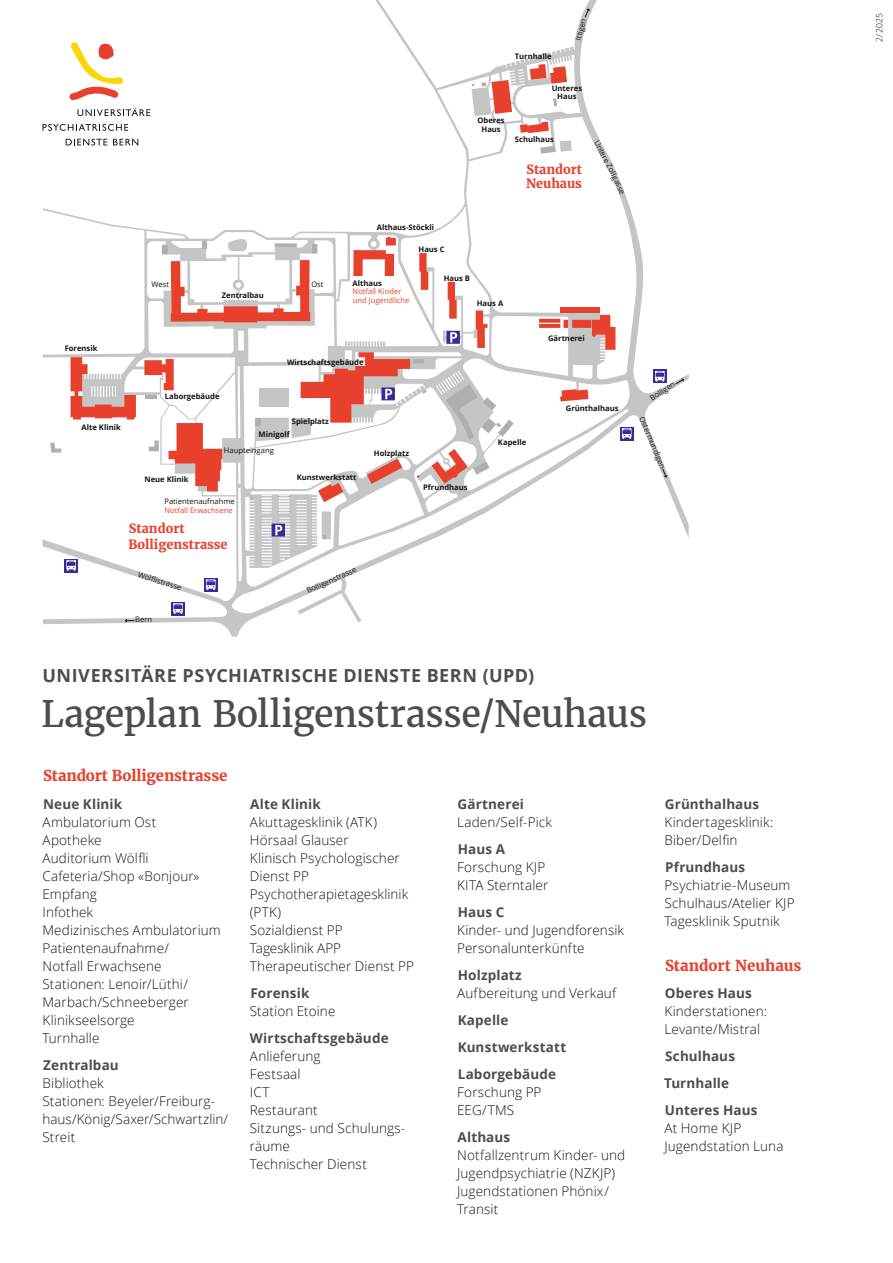
<style>
.page{position:relative;width:893px;height:1263px;background:#fff}
.page>*{position:absolute;margin:0;border:0;box-sizing:border-box;transform-origin:0 0}
.t1{font:36px "Merriweather";letter-spacing:-.015em;color:#4d4d4c}
.t2{font:700 18px "Open Sans";letter-spacing:.03em;color:#4d4d4c}
.t3{font:700 15px "Merriweather";letter-spacing:-.005em;color:#e7412d}
.t4{font:300 13.5px/18px "Open Sans";letter-spacing:.01em;color:#131413}
.t5{font:700 13.5px/27px "Open Sans";letter-spacing:.01em;color:#4d4d4c}
.t6{font:700 12.6px/16px "Merriweather";color:#e7412d}
.t7{font:300 8.7px "Open Sans";color:#131413}
.t8{font:700 7.65px/8.7px "Open Sans";color:#131413;text-align:center}
.t9{font:7.65px "Open Sans";color:#131413}
.t10{font:7.65px/8.7px "Open Sans";color:#e7412d}
</style>
<div class="page">
<svg style="left:43px;top:0;width:646px;height:637px"></svg>
<svg style="left:228px;top:239px;width:19px;height:12px"></svg>
<div style="left:259px;top:389px;width:30px;height:18px;background:#c4c5c5"></div>
<svg style="left:298px;top:577px;width:63px;height:45px"></svg>
<svg style="left:256px;top:418px;width:5px;height:7px"></svg>
<svg style="left:275px;top:243px;width:22px;height:4px"></svg>
<div style="left:162px;top:245px;width:6px;height:9px;background:#afafb0"></div>
<div style="left:312px;top:244px;width:5px;height:10px;background:#afafb0"></div>
<svg style="left:540px;top:140px;width:32px;height:14px"></svg>
<svg style="left:149px;top:440px;width:10px;height:11px"></svg>
<svg style="left:50px;top:443px;width:11px;height:10px"></svg>
<svg style="left:202px;top:241px;width:4px;height:7px"></svg>
<svg style="left:436px;top:370px;width:78px;height:70px"></svg>
<svg style="left:297px;top:500px;width:9px;height:45px"></svg>
<svg style="left:344px;top:341px;width:42px;height:5px"></svg>
<svg style="left:249px;top:497px;width:5px;height:69px"></svg>
<svg style="left:431px;top:449px;width:59px;height:35px"></svg>
<svg style="left:144px;top:359px;width:30px;height:39px"></svg>
<svg style="left:367px;top:459px;width:35px;height:25px"></svg>
<svg style="left:171px;top:260px;width:139px;height:63px"></svg>
<svg style="left:169px;top:423px;width:53px;height:69px"></svg>
<svg style="left:71px;top:357px;width:65px;height:62px"></svg>
<svg style="left:353px;top:237px;width:43px;height:39px"></svg>
<svg style="left:419px;top:253px;width:9px;height:37px"></svg>
<svg style="left:448px;top:282px;width:9px;height:37px"></svg>
<svg style="left:476px;top:310px;width:11px;height:38px"></svg>
<div style="left:560px;top:307px;width:40px;height:6px;background:#e7412d"></div>
<svg style="left:592px;top:315px;width:23px;height:45px"></svg>
<svg style="left:560px;top:389px;width:28px;height:12px"></svg>
<svg style="left:472px;top:46px;width:103px;height:70px"></svg>
<svg style="left:520px;top:122px;width:29px;height:11px"></svg>
<svg style="left:312px;top:483px;width:32px;height:62px"></svg>
<div style="left:572px;top:320px;width:19px;height:8px;background:#e7412d"></div>
<div style="left:563px;top:320px;width:5px;height:8px;background:#e7412d"></div>
<svg style="left:539px;top:319px;width:21px;height:4px"></svg>
<svg style="left:539px;top:324px;width:21px;height:4px"></svg>
<svg style="left:262px;top:495px;width:28px;height:71px"></svg>
<svg style="left:291px;top:352px;width:136px;height:86px"></svg>
<div style="left:204px;top:578px;width:13px;height:14px;background:#3a2a97"></div>
<svg style="left:206px;top:579px;width:10px;height:11px"></svg>
<div style="left:172px;top:602px;width:13px;height:13px;background:#3a2a97"></div>
<svg style="left:173px;top:603px;width:10px;height:11px"></svg>
<div style="left:65px;top:559px;width:13px;height:13px;background:#3a2a97"></div>
<svg style="left:66px;top:560px;width:10px;height:11px"></svg>
<svg style="left:620px;top:427px;width:13px;height:13px"></svg>
<svg style="left:622px;top:428px;width:9px;height:11px"></svg>
<svg style="left:653px;top:370px;width:13px;height:13px"></svg>
<svg style="left:655px;top:371px;width:9px;height:11px"></svg>
<svg style="left:446px;top:331px;width:15px;height:13px"></svg>
<svg style="left:675px;top:378px;width:9px;height:6px"></svg>
<svg style="left:585px;top:9px;width:5px;height:8px"></svg>
<svg style="left:125px;top:619px;width:9px;height:4px"></svg>
<svg style="left:662px;top:469px;width:5px;height:9px"></svg>
<p class="t8" style="left:515px;top:51px;width:38px">Turnhalle</p>
<p class="t9" style="left:573px;top:39px;width:24px;rotate:-75deg">Ittigen</p>
<p class="t8" style="left:478px;top:116px;width:29px">Oberes<br>Haus</p>
<p class="t8" style="left:552px;top:83px;width:32px">Unteres<br>Haus</p>
<p class="t8" style="left:515px;top:134px;width:40px">Schulhaus</p>
<p class="t6" style="left:526px;top:162px;width:58px;line-height:14.7px">Standort<br>Neuhaus</p>
<p class="t9" style="left:601px;top:138px;width:61px;rotate:63deg">Untere Zollgasse</p>
<p class="t9" style="left:152px;top:279px;width:19px">West</p>
<p class="t9" style="left:311px;top:279px;width:14px">Ost</p>
<p class="t8" style="left:222px;top:290px;width:44px">Zentralbau</p>
<p class="t8" style="left:377px;top:222px;width:59px">Althaus-Stöckli</p>
<p class="t8" style="left:353px;top:278px;width:31px">Althaus</p>
<p class="t10" style="left:353px;top:287px;width:58px">Notfall Kinder und Jugendliche</p>
<p class="t8" style="left:418px;top:245px;width:28px">Haus C</p>
<p class="t8" style="left:444px;top:274px;width:28px">Haus B</p>
<p class="t8" style="left:477px;top:298px;width:28px">Haus A</p>
<p class="t8" style="left:65px;top:343px;width:34px">Forensik</p>
<p class="t8" style="left:287px;top:358px;width:78px">Wirtschaftsgebäude</p>
<p class="t8" style="left:82px;top:423px;width:41px">Alte Klinik</p>
<p class="t8" style="left:165px;top:392px;width:56px">Laborgebäude</p>
<p class="t8" style="left:292px;top:417px;width:39px">Spielplatz</p>
<p class="t8" style="left:145px;top:475px;width:46px">Neue Klinik</p>
<p class="t8" style="left:258px;top:430px;width:33px">Minigolf</p>
<p class="t9" style="left:224px;top:445px;width:51px">Haupteingang</p>
<p class="t8" style="left:297px;top:473px;width:61px">Kunstwerkstatt</p>
<p class="t9" style="left:164px;top:496px;width:72px">Patientenaufnahme</p>
<p class="t10" style="left:164px;top:506px;width:70px">Notfall Erwachsene</p>
<p class="t6" style="left:129px;top:521px;width:101px">Standort<br>Bolligenstrasse</p>
<p class="t9" style="left:140px;top:569px;width:47px;rotate:18deg">Wölfl istrasse</p>
<p class="t9" style="left:135px;top:614px;width:18px;rotate:-1deg">Bern</p>
<p class="t9" style="left:305px;top:586px;width:55px;rotate:-24deg">Bolligenstrasse</p>
<p class="t8" style="left:374px;top:449px;width:37px">Holzplatz</p>
<p class="t8" style="left:423px;top:483px;width:46px">Pfrundhaus</p>
<p class="t8" style="left:498px;top:437px;width:30px">Kapelle</p>
<p class="t8" style="left:548px;top:333px;width:38px">Gärtnerei</p>
<p class="t8" style="left:566px;top:404px;width:54px">Grünthalhaus</p>
<p class="t9" style="left:648px;top:394px;width:30px;rotate:-33deg">Bolligen</p>
<p class="t9" style="left:646px;top:414px;width:57px;rotate:67deg">Ostermundigen</p>
<h2 class="t2" style="left:43px;top:662px;width:493px">UNIVERSITÄRE PSYCHIATRISCHE DIENSTE BERN (UPD)</h2>
<h1 class="t1" style="left:41px;top:691px;width:607px">Lageplan Bolligenstrasse/Neuhaus</h1>
<p class="t3" style="left:43px;top:766px;width:186px">Standort Bolligenstrasse</p>
<p class="t5" style="left:43px;top:790px;width:81px">Neue Klinik</p>
<p class="t4" style="left:43px;top:812px;width:180px">Ambulatorium Ost<br>Apotheke<br>Auditorium Wölfli<br>Cafeteria/Shop «Bonjour»<br>Empfang<br>Infothek<br>Medizinisches Ambulatorium<br>Patientenaufnahme/<br>Notfall Erwachsene<br>Stationen: Lenoir/Lüthi/<br>Marbach/Schneeberger<br>Klinikseelsorge<br>Turnhalle</p>
<p class="t5" style="left:43px;top:1051px;width:77px">Zentralbau</p>
<p class="t4" style="left:43px;top:1073px;width:187px">Bibliothek<br>Stationen: Beyeler/Freiburg&shy;haus/König/Saxer/Schwartzlin/<br>Streit</p>
<p class="t5" style="left:250px;top:790px;width:72px">Alte Klinik</p>
<p class="t4" style="left:250px;top:812px;width:166px">Akuttagesklinik (ATK)<br>Hörsaal Glauser<br>Klinisch Psychologischer<br>Dienst PP<br>Psychotherapietagesklinik (PTK)<br>Sozialdienst PP<br>Tagesklinik APP<br>Therapeutischer Dienst PP</p>
<p class="t5" style="left:250px;top:979px;width:60px">Forensik</p>
<p class="t4" style="left:250px;top:1001px;width:87px">Station Etoine</p>
<p class="t5" style="left:250px;top:1024px;width:140px">Wirtschaftsgebäude</p>
<p class="t4" style="left:250px;top:1046px;width:156px">Anlieferung<br>Festsaal<br>ICT<br>Restaurant<br>Sitzungs- und Schulungs&shy;räume<br>Technischer Dienst</p>
<p class="t5" style="left:457px;top:790px;width:68px">Gärtnerei</p>
<p class="t4" style="left:457px;top:812px;width:96px">Laden/Self-Pick</p>
<p class="t5" style="left:458px;top:835px;width:49px">Haus A</p>
<p class="t4" style="left:457px;top:857px;width:93px">Forschung KJP<br>KITA Sterntaler</p>
<p class="t5" style="left:458px;top:898px;width:48px">Haus C</p>
<p class="t4" style="left:457px;top:920px;width:168px">Kinder- und Jugendforensik<br>Personalunterkünfte</p>
<p class="t5" style="left:458px;top:961px;width:66px">Holzplatz</p>
<p class="t4" style="left:457px;top:983px;width:161px">Aufbereitung und Verkauf</p>
<p class="t5" style="left:458px;top:1006px;width:110px">Kapelle<br>Kunstwerkstatt<br>Laborgebäude</p>
<p class="t4" style="left:457px;top:1082px;width:86px">Forschung PP<br>EEG/TMS</p>
<p class="t5" style="left:457px;top:1123px;width:54px">Althaus</p>
<p class="t4" style="left:457px;top:1145px;width:170px">Notfallzentrum Kinder- und<br>Jugendpsychiatrie (NZKJP)<br>Jugendstationen Phönix/<br>Transit</p>
<p class="t5" style="left:665px;top:790px;width:96px">Grünthalhaus</p>
<p class="t4" style="left:664px;top:812px;width:110px">Kindertagesklinik:<br>Biber/Delfin</p>
<p class="t5" style="left:665px;top:853px;width:82px">Pfrundhaus</p>
<p class="t4" style="left:664px;top:875px;width:132px">Psychiatrie-Museum<br>Schulhaus/Atelier KJP<br>Tagesklinik Sputnik</p>
<p class="t3" style="left:665px;top:956px;width:138px">Standort Neuhaus</p>
<p class="t5" style="left:665px;top:979px;width:89px">Oberes Haus</p>
<p class="t4" style="left:664px;top:1002px;width:104px">Kinderstationen:<br>Levante/Mistral</p>
<p class="t5" style="left:664px;top:1042px;width:95px">Schulhaus<br>Turnhalle<br>Unteres Haus</p>
<p class="t4" style="left:664px;top:1119px;width:121px">At Home KJP<br>Jugendstation Luna</p>
<p class="t7" style="left:873px;top:42px;width:30px;rotate:-90deg">2/2025</p>
</div>
